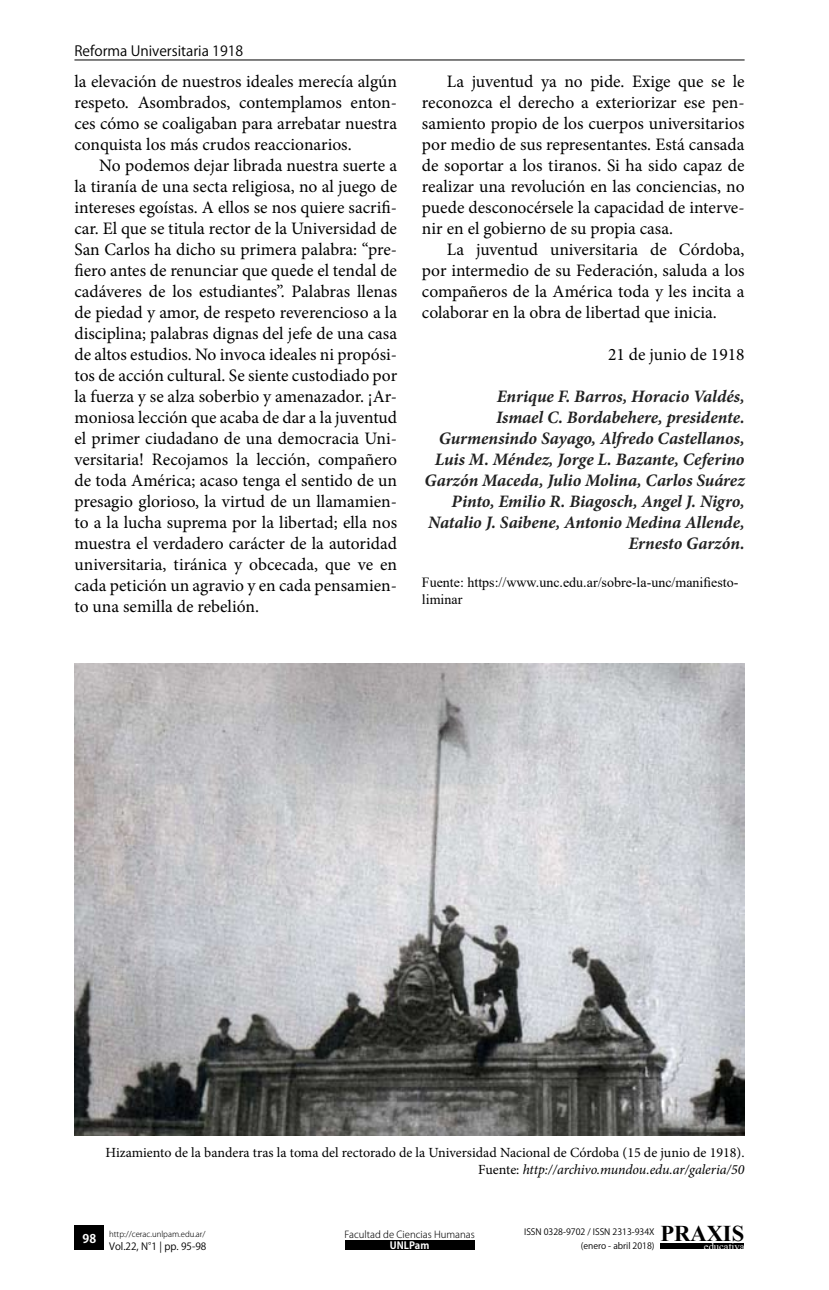
<style>
.page{position:relative;width:829px;height:1290px;background:#fff}
.page>*{position:absolute;margin:0;border:0;box-sizing:border-box;transform-origin:0 0}
.t1{font:700 22.57px "Times New Roman";color:#000}
.t2{font:17.5px/21px "Minion Pro";color:#000;text-align:justify}
.t3{font:italic 700 17.5px/21px "Minion Pro";letter-spacing:-.005em;color:#222;text-align:right}
.t4{font:14px/16.8px "Minion Pro";color:#000;text-align:right}
.t5{font:14px/16.8px "Times New Roman";color:#000}
.t6{font:14px "Koz Go Std";color:#000}
.t7{font:700 11.9px "Koz Go Std";color:#fff}
.t8{font:10.67px "Times New Roman";color:#fff}
.t9{font:9.97px "Koz Go Pro";color:#000}
.t10{font:700 9.97px "Koz Go Pro";color:#fff}
.t11{font:300 9.62px "Koz Go Pro";color:#000}
.t12{font:8.75px/14px "Koz Go Pro";color:#000;text-align:right}
.t13{font:300 7.88px "Koz Go Pro";color:#000}
.s1{font-style:italic}
</style>
<div class="page">
<hr style="left:74px;top:60px;width:670px;height:1px;background:#000">
<div style="left:74px;top:1225px;width:30px;height:25px;background:#000"></div>
<div style="left:660px;top:1243px;width:84px;height:6px;background:#000"></div>
<div style="left:345px;top:1240px;width:129px;height:10px;background:#000"></div>
<img style="left:74px;top:663px;width:670px;height:473px">
<p class="t6" style="left:74px;top:42px;width:170px">Reforma Universitaria 1918</p>
<p class="t2" style="left:74px;top:71px;width:324px">la elevación de nuestros ideales merecía algún respeto. Asombrados, contemplamos enton&shy;ces cómo se coaligaban para arrebatar nuestra conquista los más crudos reaccionarios.</p>
<p class="t2" style="left:74px;top:155px;width:324px;text-indent:25px">No podemos dejar librada nuestra suerte a la tiranía de una secta religiosa, no al juego de intereses egoístas. A ellos se nos quiere sacrifi&shy;car. El que se titula rector de la Universidad de San Carlos ha dicho su primera palabra: “pre&shy;fiero antes de renunciar que quede el tendal de cadáveres de los estudiantes”. Palabras llenas de piedad y amor, de respeto reverencioso a la disciplina; palabras dignas del jefe de una casa de altos estudios. No invoca ideales ni propósi&shy;tos de acción cultural. Se siente custodiado por la fuerza y se alza soberbio y amenazador. ¡Ar&shy;moniosa lección que acaba de dar a la juventud el primer ciudadano de una democracia Uni&shy;versitaria! Recojamos la lección, compañero de toda América; acaso tenga el sentido de un presagio glorioso, la virtud de un llamamien&shy;to a la lucha suprema por la libertad; ella nos muestra el verdadero carácter de la autoridad universitaria, tiránica y obcecada, que ve en cada petición un agravio y en cada pensamien&shy;to una semilla de rebelión.</p>
<p class="t2" style="left:422px;top:71px;width:324px;text-indent:25px">La juventud ya no pide. Exige que se le reconozca el derecho a exteriorizar ese pen&shy;samiento propio de los cuerpos universitarios por medio de sus representantes. Está cansada de soportar a los tiranos. Si ha sido capaz de realizar una revolución en las conciencias, no puede desconocérsele la capacidad de interve&shy;nir en el gobierno de su propia casa.</p>
<p class="t2" style="left:422px;top:239px;width:324px;text-indent:25px">La juventud universitaria de Córdoba, por intermedio de su Federación, saluda a los compañeros de la América toda y les incita a colaborar en la obra de libertad que inicia.</p>
<p class="t2" style="left:608px;top:344px;width:138px">21 de junio de 1918</p>
<p class="t3" style="left:424px;top:386px;width:321px">Enrique F. Barros, Horacio Valdés,<br>Ismael C. Bordabehere, presidente.<br>Gurmensindo Sayago, Alfredo Castellanos, Luis M. Méndez, Jorge L. Bazante, Ceferino Garzón Maceda, Julio Molina, Carlos Suárez Pinto, Emilio R. Biagosch, Angel J. Nigro, Natalio J. Saibene, Antonio Medina Allende, Ernesto Garzón.</p>
<p class="t5" style="left:422px;top:573px;width:318px">Fuente: https://www.unc.edu.ar/sobre-la-unc/manifiesto&shy;liminar</p>
<p class="t4" style="left:105px;top:1144px;width:640px">Hizamiento de la bandera tras la toma del rectorado de la Universidad Nacional de Córdoba (15 de junio de 1918).<br>Fuente: <span class="s1">http://archivo.mundou.edu.ar/galeria/50</span></p>
<p class="t7" style="left:82px;top:1230px;width:15px">98</p>
<p class="t1" style="left:660px;top:1217px;width:85px">PRAXIS</p>
<p class="t12" style="left:524px;top:1225px;width:132px">ISSN 0328-9702 / ISSN 2313-934X (enero - abril 2018)</p>
<p class="t13" style="left:109px;top:1229px;width:98px">http://cerac.unlpam.edu.ar/</p>
<p class="t11" style="left:344px;top:1228px;width:132px">Facultad de Ciencias Humanas</p>
<p class="t9" style="left:109px;top:1240px;width:99px">Vol.22, N°1 | pp. 95-98</p>
<p class="t10" style="left:390px;top:1239px;width:41px">UNLPam</p>
<p class="t8" style="left:703px;top:1238px;width:42px">educativa</p>
</div>
